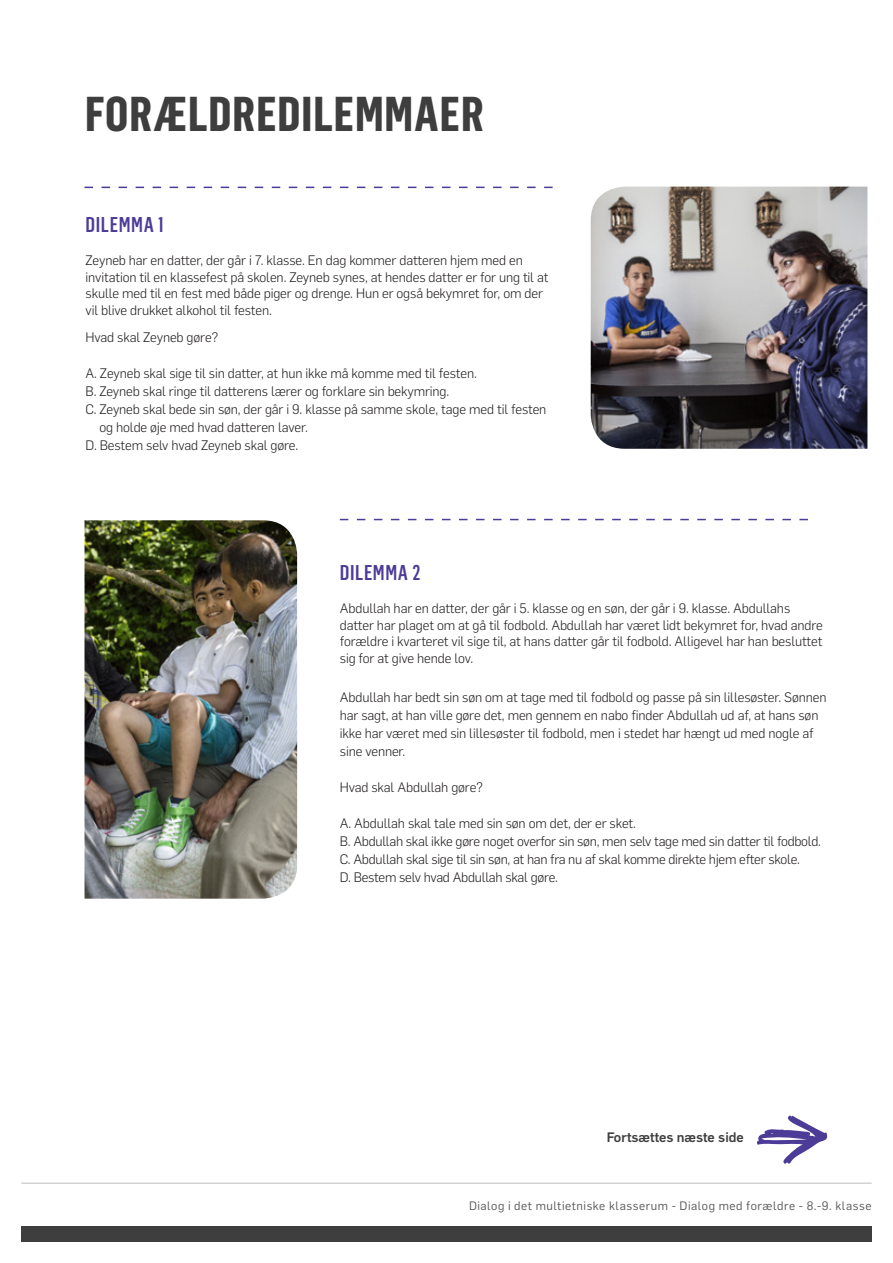
<style>
.page{position:relative;width:893px;height:1263px;background:#fff}
.page>*{position:absolute;margin:0;border:0;box-sizing:border-box;transform-origin:0 0}
.Opgaver_overskrift_1{font:700 48px "Flama Condensed";letter-spacing:.02em;color:#3e3e3f}
.Overskrift_3{font:500 21px "Flama Condensed";letter-spacing:.03em;color:#4d3b98}
.Brødtekst{font:300 13.5px/18px "Flama";letter-spacing:-.01em;color:#231f20}
.Overskrift_3-2{font:300 13.5px/16.5px "Flama";letter-spacing:-.01em;color:#231f20}
.Fortsættes_næste_sid{font:500 13.5px "Flama";color:#3e3e3f}
.t1{font:12px "Flama";letter-spacing:.045em;color:#57585a}
</style>
<div class="page">
<svg style="left:757px;top:1115px;width:71px;height:49px"></svg>
<svg style="left:85px;top:187px;width:468px;height:1px"></svg>
<svg style="left:340px;top:519px;width:468px;height:1px"></svg>
<img style="left:591px;top:187px;width:276px;height:262px">
<img style="left:85px;top:520px;width:212px;height:379px">
<div style="left:21px;top:1226px;width:851px;height:16px;background:#3e3e3f"></div>
<hr style="left:21px;top:1183px;width:851px;height:1px;background:#bcbdc0">
<p class="Opgaver_overskrift_1" style="left:85px;top:83px;width:400px">FORÆLDREDILEMMAER</p>
<p class="Overskrift_3" style="left:86px;top:211px;width:80px">DILEMMA 1</p>
<p class="Overskrift_3-2" style="left:86px;top:251px;width:464px">Zeyneb har en datter, der går i 7. klasse. En dag kommer datteren hjem med en invitation til en klassefest på skolen. Zeyneb synes, at hendes datter er for ung til at skulle med til en fest med både piger og drenge. Hun er også bekymret for, om der vil blive drukket alkohol til festen.</p>
<p class="Brødtekst" style="left:86px;top:327px;width:135px">Hvad skal Zeyneb gøre?</p>
<p class="Brødtekst" style="left:86px;top:363px;width:393px">A. Zeyneb skal sige til sin datter, at hun ikke må komme med til festen.</p>
<p class="Brødtekst" style="left:86px;top:381px;width:365px">B. Zeyneb skal ringe til datterens lærer og forklare sin bekymring.</p>
<p class="Brødtekst" style="left:100px;top:399px;width:448px;text-indent:-14px">C. Zeyneb skal bede sin søn, der går i 9. klasse på samme skole, tage med til festen og holde øje med hvad datteren laver.</p>
<p class="Brødtekst" style="left:86px;top:435px;width:214px">D. Bestem selv hvad Zeyneb skal gøre.</p>
<p class="Overskrift_3" style="left:340px;top:559px;width:82px">DILEMMA 2</p>
<p class="Overskrift_3-2" style="left:340px;top:599px;width:485px">Abdullah har en datter, der går i 5. klasse og en søn, der går i 9. klasse. Abdullahs datter har plaget om at gå til fodbold. Abdullah har været lidt bekymret for, hvad andre forældre i kvarteret vil sige til, at hans datter går til fodbold. Alligevel har han besluttet sig for at give hende lov.</p>
<p class="Brødtekst" style="left:340px;top:687px;width:488px">Abdullah har bedt sin søn om at tage med til fodbold og passe på sin lillesøster. Sønnen har sagt, at han ville gøre det, men gennem en nabo finder Abdullah ud af, at hans søn ikke har været med sin lillesøster til fodbold, men i stedet har hængt ud med nogle af sine venner.</p>
<p class="Brødtekst" style="left:340px;top:777px;width:145px">Hvad skal Abdullah gøre?</p>
<p class="Brødtekst" style="left:340px;top:813px;width:298px">A. Abdullah skal tale med sin søn om det, der er sket.</p>
<p class="Brødtekst" style="left:340px;top:831px;width:483px">B. Abdullah skal ikke gøre noget overfor sin søn, men selv tage med sin datter til fodbold.</p>
<p class="Brødtekst" style="left:340px;top:849px;width:462px">C. Abdullah skal sige til sin søn, at han fra nu af skal komme direkte hjem efter skole.</p>
<p class="Brødtekst" style="left:340px;top:867px;width:220px">D. Bestem selv hvad Abdullah skal gøre.</p>
<p class="Fortsættes_næste_sid" style="left:607px;top:1127px;width:139px">Fortsættes næste side</p>
<p class="t1" style="left:469px;top:1198px;width:404px">Dialog i det multietniske klasserum - Dialog med forældre - 8.-9. klasse</p>
</div>
